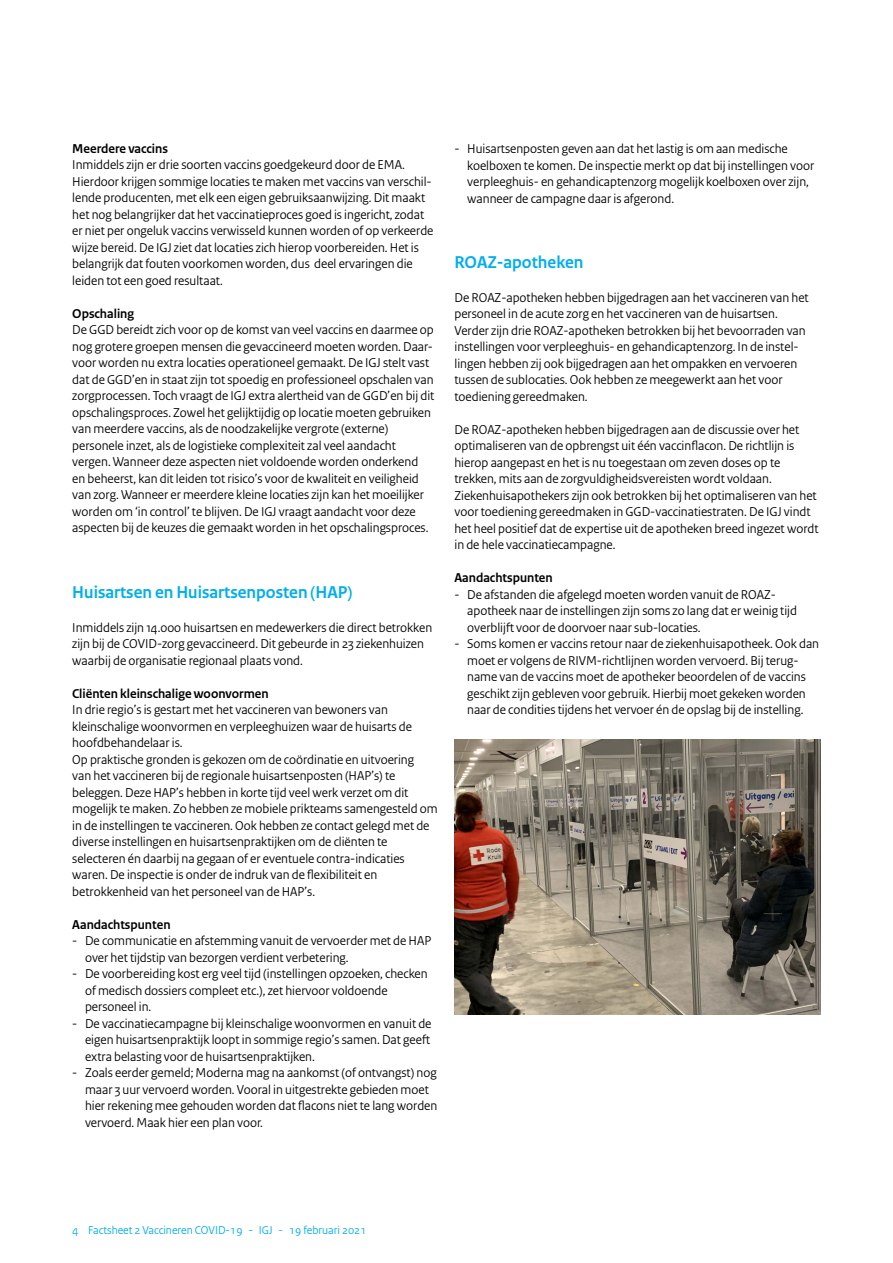
<style>
.page{position:relative;width:893px;height:1263px;background:#fff}
.page>*{position:absolute;margin:0;border:0;box-sizing:border-box;transform-origin:0 0}
.t1{font:700 18px "Rijksoverheid Sans Heading";color:#00aeef}
.t2{font:13.5px/16.5px "Rijksoverheid Sans Heading";color:#000}
.t3{font:700 13.5px "Rijksoverheid Sans Heading";color:#000}
.t4{font:12px "Rijksoverheid Sans";color:#00aeef}
</style>
<div class="page">
<img style="left:454px;top:740px;width:366px;height:274px">
<p class="t3" style="left:72px;top:141px;width:97px">Meerdere vaccins</p>
<p class="t2" style="left:72px;top:157px;width:363px">Inmiddels zijn er drie soorten vaccins goedgekeurd door de EMA.<br>Hierdoor krijgen sommige locaties te maken met vaccins van verschil&shy;lende producenten, met elk een eigen gebruiksaanwijzing. Dit maakt het nog belangrijker dat het vaccinatieproces goed is ingericht, zodat er niet per ongeluk vaccins verwisseld kunnen worden of op verkeerde wijze bereid. De IGJ ziet dat locaties zich hierop voorbereiden. Het is belangrijk dat fouten voorkomen worden, dus deel ervaringen die leiden tot een goed resultaat.</p>
<p class="t3" style="left:72px;top:306px;width:63px">Opschaling</p>
<p class="t2" style="left:72px;top:322px;width:364px">De GGD bereidt zich voor op de komst van veel vaccins en daarmee op nog grotere groepen mensen die gevaccineerd moeten worden. Daar&shy;voor worden nu extra locaties operationeel gemaakt. De IGJ stelt vast dat de GGD’en in staat zijn tot spoedig en professioneel opschalen van zorgprocessen. Toch vraagt de IGJ extra alertheid van de GGD’en bij dit opschalingsproces. Zowel het gelijktijdig op locatie moeten gebruiken van meerdere vaccins, als de noodzakelijke vergrote (externe) personele inzet, als de logistieke complexiteit zal veel aandacht vergen. Wanneer deze aspecten niet voldoende worden onderkend en beheerst, kan dit leiden tot risico’s voor de kwaliteit en veiligheid van zorg. Wanneer er meerdere kleine locaties zijn kan het moeilijker worden om ‘in control’ te blijven. De IGJ vraagt aandacht voor deze aspecten bij de keuzes die gemaakt worden in het opschalingsproces.</p>
<h1 class="t1" style="left:72px;top:582px;width:282px">Huisartsen en Huisartsenposten (HAP)</h1>
<p class="t2" style="left:72px;top:619px;width:361px">Inmiddels zijn 14.000 huisartsen en medewerkers die direct betrokken zijn bij de COVID-zorg gevaccineerd. Dit gebeurde in 23 ziekenhuizen waarbij de organisatie regionaal plaats vond.</p>
<p class="t3" style="left:72px;top:686px;width:198px">Cliënten kleinschalige woonvormen</p>
<p class="t2" style="left:72px;top:702px;width:367px">In drie regio’s is gestart met het vaccineren van bewoners van kleinschalige woonvormen en verpleeghuizen waar de huisarts de hoofdbehandelaar is.<br>Op praktische gronden is gekozen om de coördinatie en uitvoering<br>van het vaccineren bij de regionale huisartsenposten (HAP’s) te beleggen. Deze HAP’s hebben in korte tijd veel werk verzet om dit mogelijk te maken. Zo hebben ze mobiele prikteams samengesteld om in de instellingen te vaccineren. Ook hebben ze contact gelegd met de diverse instellingen en huisartsenpraktijken om de cliënten te selecteren én daarbij na gegaan of er eventuele contra-indicaties waren. De inspectie is onder de indruk van de flexibiliteit en betrokkenheid van het personeel van de HAP’s.</p>
<p class="t3" style="left:72px;top:916px;width:100px">Aandachtspunten</p>
<p class="t2" style="left:85px;top:932px;width:348px;text-indent:-13px">- De communicatie en afstemming vanuit de vervoerder met de HAP over het tijdstip van bezorgen verdient verbetering.</p>
<p class="t2" style="left:85px;top:965px;width:344px;text-indent:-13px">- De voorbereiding kost erg veel tijd (instellingen opzoeken, checken of medisch dossiers compleet etc.), zet hiervoor voldoende personeel in.</p>
<p class="t2" style="left:85px;top:1015px;width:348px;text-align:justify;text-indent:-13px">- De vaccinatiecampagne bij kleinschalige woonvormen en vanuit de eigen huisartsenpraktijk loopt in sommige regio’s samen. Dat geeft extra belasting voor de huisartsenpraktijken.</p>
<p class="t2" style="left:85px;top:1064px;width:354px;text-indent:-13px">- Zoals eerder gemeld; Moderna mag na aankomst (of ontvangst) nog maar 3 uur vervoerd worden. Vooral in uitgestrekte gebieden moet hier rekening mee gehouden worden dat flacons niet te lang worden vervoerd. Maak hier een plan voor.</p>
<p class="t2" style="left:467px;top:141px;width:349px;text-indent:-13px">- Huisartsenposten geven aan dat het lastig is om aan medische koelboxen te komen. De inspectie merkt op dat bij instellingen voor verpleeghuis- en gehandicaptenzorg mogelijk koelboxen over zijn, wanneer de campagne daar is afgerond.</p>
<h1 class="t1" style="left:454px;top:252px;width:131px">ROAZ-apotheken</h1>
<p class="t2" style="left:454px;top:289px;width:356px">De ROAZ-apotheken hebben bijgedragen aan het vaccineren van het personeel in de acute zorg en het vaccineren van de huisartsen.<br>Verder zijn drie ROAZ-apotheken betrokken bij het bevoorraden van instellingen voor verpleeghuis- en gehandicaptenzorg. In de instel&shy;lingen hebben zij ook bijgedragen aan het ompakken en vervoeren tussen de sublocaties. Ook hebben ze meegewerkt aan het voor toediening gereedmaken.</p>
<p class="t2" style="left:454px;top:421px;width:366px">De ROAZ-apotheken hebben bijgedragen aan de discussie over het optimaliseren van de opbrengst uit één vaccinflacon. De richtlijn is hierop aangepast en het is nu toegestaan om zeven doses op te trekken, mits aan de zorgvuldigheidsvereisten wordt voldaan.<br>Ziekenhuisapothekers zijn ook betrokken bij het optimaliseren van het voor toediening gereedmaken in GGD-vaccinatiestraten. De IGJ vindt het heel positief dat de expertise uit de apotheken breed ingezet wordt in de hele vaccinatiecampagne.</p>
<p class="t3" style="left:454px;top:570px;width:100px">Aandachtspunten</p>
<p class="t2" style="left:467px;top:586px;width:331px;text-indent:-13px">- De afstanden die afgelegd moeten worden vanuit de ROAZ&shy;apotheek naar de instellingen zijn soms zo lang dat er weinig tijd overblijft voor de doorvoer naar sub-locaties.</p>
<p class="t2" style="left:454px;top:635px;width:366px;text-align:center">- Soms komen er vaccins retour naar de ziekenhuisapotheek. Ook dan moet er volgens de RIVM-richtlijnen worden vervoerd. Bij terug&shy;name van de vaccins moet de apotheker beoordelen of de vaccins geschikt zijn gebleven voor gebruik. Hierbij moet gekeken worden naar de condities tijdens het vervoer én de opslag bij de instelling.</p>
<p class="t4" style="left:72px;top:1223px;width:296px">4 Factsheet 2 Vaccineren COVID-19 - IGJ - 19 februari 2021</p>
</div>
